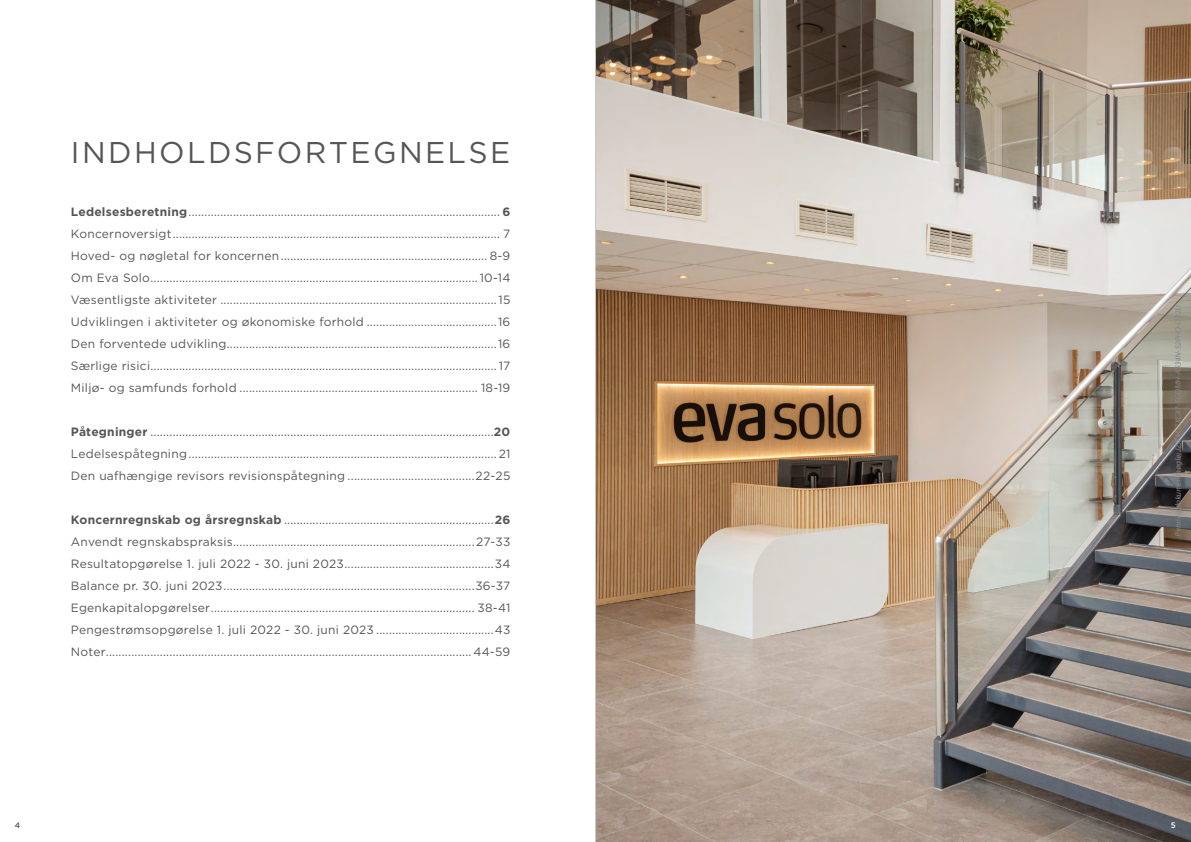
<style>
.page{position:relative;width:1191px;height:842px;background:#fff}
.page>*{position:absolute;margin:0;border:0;box-sizing:border-box;transform-origin:0 0}
.t1{font:30px "Gotham";letter-spacing:.08em;color:#565655}
.t2{font:12px/22px "Gotham";letter-spacing:.02em;color:#565655;text-align:justify}
.t3{font:italic 8px "Myriad Pro";color:#888}
.t4{font:500 8px "Gotham";color:#565655}
.t5{font:500 8px "Gotham";color:#fff}
.s1{font-weight:700}
</style>
<div class="page">
<img style="left:596px;top:0;width:595px;height:842px">
<hr style="left:595px;top:0;width:1px;height:842px;background:#c5c6c6">
<h1 class="t1" style="left:71px;top:137px;width:441px">INDHOLDSFORTEGNELSE</h1>
<p class="t2" style="left:71px;top:201px;width:441px"><span class="s1">Ledelsesberetning</span> .................................................................................................. <span class="s1">6<br></span>Koncernoversigt ....................................................................................................... 7<br>Hoved- og nøgletal for koncernen ................................................................. 8-9<br>Om Eva Solo .......................................................................................................10-14<br>Væsentligste aktiviteter .......................................................................................15<br>Udviklingen i aktiviteter og økonomiske forhold .........................................16<br>Den forventede udvikling.....................................................................................16<br>Særlige risici .............................................................................................................17<br>Miljø- og samfunds forhold ........................................................................... 18-19</p>
<p class="t2" style="left:71px;top:421px;width:441px"><span class="s1">Påtegninger</span> ............................................................................................................<span class="s1">20<br></span>Ledelsespåtegning .................................................................................................21<br>Den uafhængige revisors revisionspåtegning ........................................22-25</p>
<p class="t2" style="left:71px;top:509px;width:441px"><span class="s1">Koncernregnskab og årsregnskab</span> ..................................................................<span class="s1">26<br></span>Anvendt regnskabspraksis ............................................................................27-33<br>Resultatopgørelse 1. juli 2022 - 30. juni 2023 ...............................................34<br>Balance pr. 30. juni 2023 ...............................................................................36-37<br>Egenkapitalopgørelser ................................................................................... 38-41<br>Pengestrømsopgørelse 1. juli 2022 - 30. juni 2023 .....................................43<br>Noter................................................................................................................... 44-59</p>
<p class="t3" style="left:1175px;top:537px;width:234px;rotate:-90deg">Penneo dokumentnøgle:JZJFM-ZXCX7-TGQMH-A534N-52PHO-I322U</p>
<p class="t4" style="left:15px;top:822px;width:7px">4</p>
<p class="t5" style="left:1170px;top:822px;width:6px">5</p>
</div>
